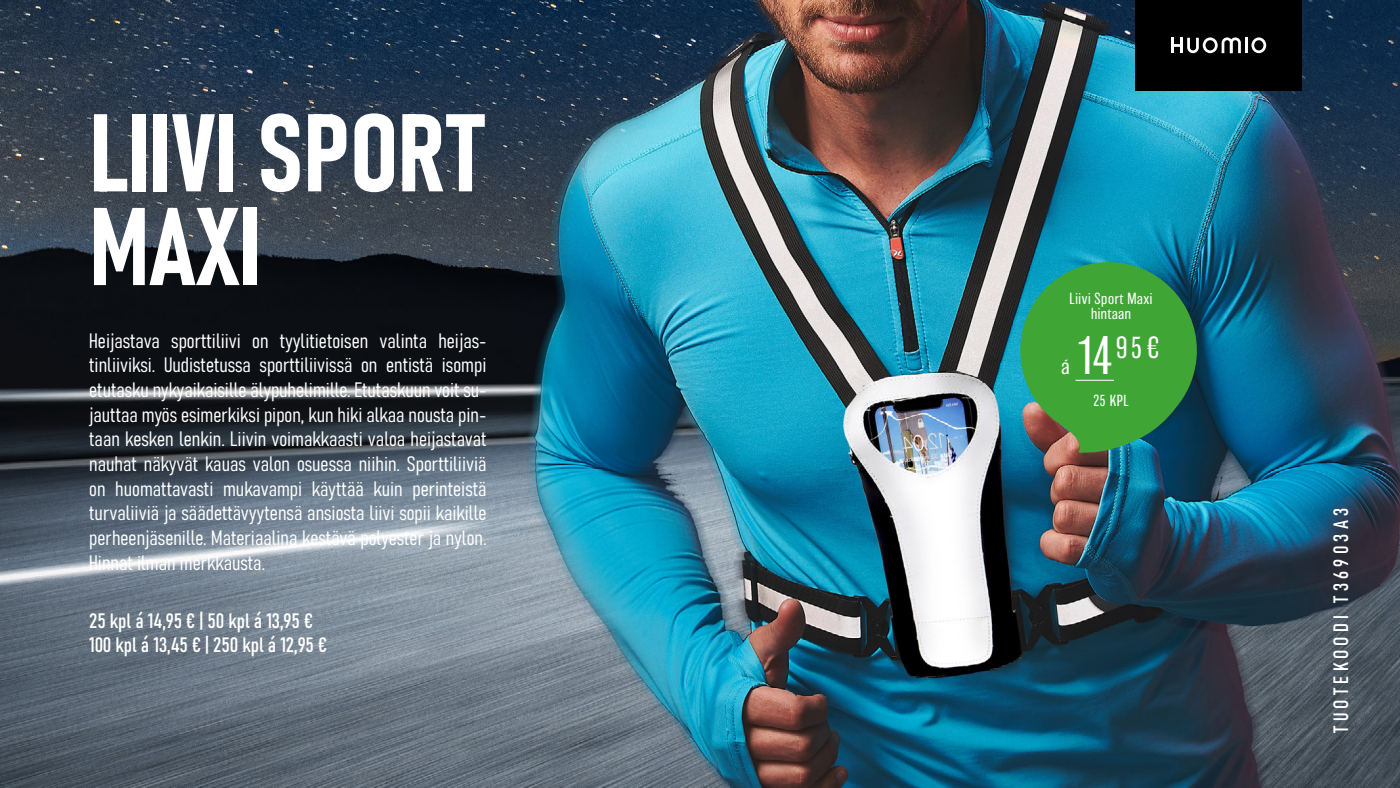
<style>
.page{position:relative;width:1400px;height:788px;background:#fff}
.page>*{position:absolute;margin:0;border:0;box-sizing:border-box;transform-origin:0 0}
.t1{font:108.67px/93.6px "Bahnschrift";color:#fff}
.t2{font:200 28.18px "Balboa";color:#fff}
.t3{font:200 21.18px "Balboa";color:#fff}
.t4{font:20.56px/24.7px "Bahnschrift";color:#fff;text-align:justify}
.t5{font:20.56px "Bahnschrift";letter-spacing:.21em;color:#fff}
.t6{font:200 14.88px/15px "Balboa";letter-spacing:.04em;color:#fff;text-align:center}
.s1{font-size:49.96px}
</style>
<div class="page">
<img style="left:0;top:0;width:1400px;height:788px">
<div style="left:1135px;top:0;width:167px;height:91px;background:#000"></div>
<hr style="left:1171px;top:38px;width:3px;height:15px;background:#fff">
<svg style="left:1251px;top:37px;width:15px;height:16px"></svg>
<hr style="left:1245px;top:38px;width:3px;height:15px;background:#fff">
<svg style="left:1172px;top:37px;width:69px;height:16px"></svg>
<svg style="left:1012px;top:252px;width:195px;height:202px;background:#338e4f"></svg>
<hr style="left:1076px;top:380px;width:38px;height:1px;background:#fff">
<h1 class="t1" style="left:89px;top:99px;width:396px">LIIVI SPORT<br>MAXI</h1>
<p class="t4" style="left:89px;top:326px;width:399px">Heijastava sporttiliivi on tyylitietoisen valinta heijas&shy;tinliiviksi. Uudistetussa sporttiliivissä on entistä isompi etutasku nykyaikaisille älypuhelimille. Etutaskuun voit su&shy;jauttaa myös esimerkiksi pipon, kun hiki alkaa nousta pin&shy;taan kesken lenkin. Liivin voimakkaasti valoa heijastavat nauhat näkyvät kauas valon osuessa niihin. Sporttiliiviä on huomattavasti mukavampi käyttää kuin perinteistä turvaliiviä ja säädettävyytensä ansiosta liivi sopii kaikille perheenjäsenille. Materiaalina kestävä polyester ja nylon.<br>Hinnat ilman merkkausta.</p>
<p class="t4" style="left:89px;top:606px;width:239px">25 kpl á 14,95 € | 50 kpl á 13,95 €<br>100 kpl á 13,45 € | 250 kpl á 12,95 €</p>
<p class="t6" style="left:1070px;top:291px;width:84px">Liivi Sport Maxi hintaan</p>
<p class="t3" style="left:1062px;top:354px;width:10px">á</p>
<h2 class="t2" style="left:1076px;top:332px;width:86px"><span class="s1">14</span>95€</h2>
<p class="t6" style="left:1093px;top:393px;width:37px">25 KPL</p>
<p class="t5" style="left:1325px;top:732px;width:227px;rotate:-90deg">TUOTEKOODI T36903A3</p>
</div>
